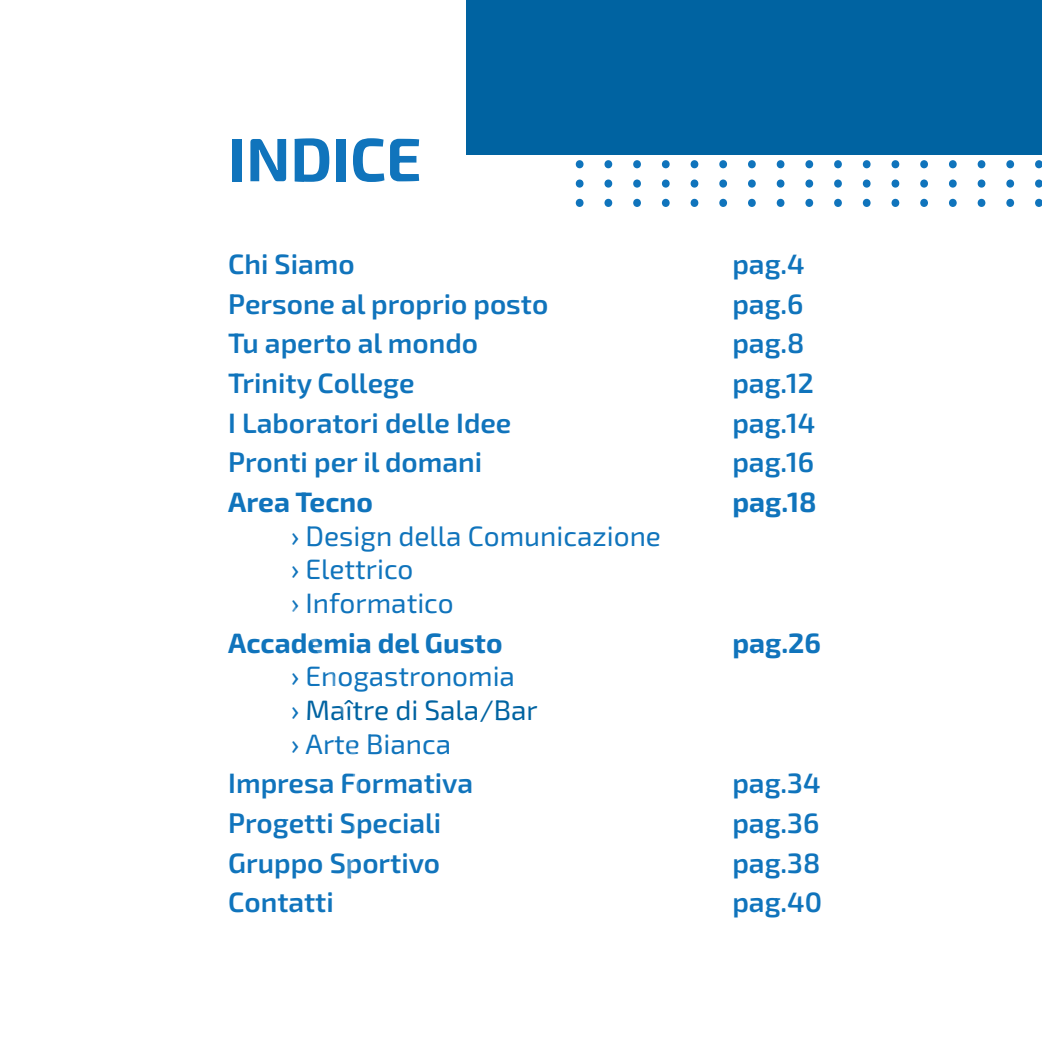
<style>
.page{position:relative;width:1042px;height:1042px;background:#fff}
.page>*{position:absolute;margin:0;border:0;box-sizing:border-box;transform-origin:0 0}
.t1{font:700 61.25px "Exo 2";color:#1074bc}
.t2{font:600 28px "Exo 2";color:#1074bc}
.t3{font:28px/33.6px "Exo 2";color:#1074bc}
.t4{font:700 28px "Exo 2";color:#1074bc}
.s1{font-weight:500}
.s2{color:#0063a1}
</style>
<div class="page">
<div style="left:576px;top:160px;width:7px;height:8px;background:#1074bc;border-radius:50%"></div>
<div style="left:604px;top:160px;width:8px;height:8px;background:#1074bc;border-radius:50%"></div>
<div style="left:633px;top:160px;width:8px;height:8px;background:#1074bc;border-radius:50%"></div>
<div style="left:662px;top:160px;width:7px;height:8px;background:#1074bc;border-radius:50%"></div>
<div style="left:690px;top:160px;width:8px;height:8px;background:#1074bc;border-radius:50%"></div>
<div style="left:719px;top:160px;width:8px;height:8px;background:#1074bc;border-radius:50%"></div>
<div style="left:748px;top:160px;width:8px;height:8px;background:#1074bc;border-radius:50%"></div>
<div style="left:777px;top:160px;width:7px;height:8px;background:#1074bc;border-radius:50%"></div>
<div style="left:805px;top:160px;width:8px;height:8px;background:#1074bc;border-radius:50%"></div>
<div style="left:834px;top:160px;width:8px;height:8px;background:#1074bc;border-radius:50%"></div>
<div style="left:863px;top:160px;width:7px;height:8px;background:#1074bc;border-radius:50%"></div>
<div style="left:891px;top:160px;width:8px;height:8px;background:#1074bc;border-radius:50%"></div>
<div style="left:920px;top:160px;width:8px;height:8px;background:#1074bc;border-radius:50%"></div>
<div style="left:949px;top:160px;width:7px;height:8px;background:#1074bc;border-radius:50%"></div>
<div style="left:977px;top:160px;width:8px;height:8px;background:#1074bc;border-radius:50%"></div>
<div style="left:1006px;top:160px;width:8px;height:8px;background:#1074bc;border-radius:50%"></div>
<div style="left:1035px;top:160px;width:7px;height:8px;background:#1074bc;border-radius:50%"></div>
<div style="left:576px;top:179px;width:7px;height:9px;background:#1074bc;border-radius:50%"></div>
<div style="left:604px;top:179px;width:8px;height:9px;background:#1074bc;border-radius:50%"></div>
<div style="left:633px;top:179px;width:8px;height:9px;background:#1074bc;border-radius:50%"></div>
<div style="left:662px;top:179px;width:7px;height:9px;background:#1074bc;border-radius:50%"></div>
<div style="left:690px;top:179px;width:8px;height:9px;background:#1074bc;border-radius:50%"></div>
<div style="left:719px;top:179px;width:8px;height:9px;background:#1074bc;border-radius:50%"></div>
<div style="left:748px;top:179px;width:8px;height:9px;background:#1074bc;border-radius:50%"></div>
<div style="left:777px;top:179px;width:7px;height:9px;background:#1074bc;border-radius:50%"></div>
<div style="left:805px;top:179px;width:8px;height:9px;background:#1074bc;border-radius:50%"></div>
<div style="left:834px;top:179px;width:8px;height:9px;background:#1074bc;border-radius:50%"></div>
<div style="left:863px;top:179px;width:7px;height:9px;background:#1074bc;border-radius:50%"></div>
<svg style="left:891px;top:179px;width:8px;height:9px"></svg>
<div style="left:920px;top:179px;width:8px;height:9px;background:#1074bc;border-radius:50%"></div>
<div style="left:949px;top:179px;width:7px;height:9px;background:#1074bc;border-radius:50%"></div>
<svg style="left:977px;top:179px;width:8px;height:9px"></svg>
<div style="left:1006px;top:179px;width:8px;height:9px;background:#1074bc;border-radius:50%"></div>
<div style="left:1035px;top:179px;width:7px;height:9px;background:#1074bc;border-radius:50%"></div>
<div style="left:576px;top:199px;width:7px;height:8px;background:#1074bc;border-radius:50%"></div>
<div style="left:604px;top:199px;width:8px;height:8px;background:#1074bc;border-radius:50%"></div>
<div style="left:633px;top:199px;width:8px;height:8px;background:#1074bc;border-radius:50%"></div>
<div style="left:662px;top:199px;width:7px;height:8px;background:#1074bc;border-radius:50%"></div>
<div style="left:690px;top:199px;width:8px;height:8px;background:#1074bc;border-radius:50%"></div>
<div style="left:719px;top:199px;width:8px;height:8px;background:#1074bc;border-radius:50%"></div>
<div style="left:748px;top:199px;width:8px;height:8px;background:#1074bc;border-radius:50%"></div>
<div style="left:777px;top:199px;width:7px;height:8px;background:#1074bc;border-radius:50%"></div>
<div style="left:805px;top:199px;width:8px;height:8px;background:#1074bc;border-radius:50%"></div>
<div style="left:834px;top:199px;width:8px;height:8px;background:#1074bc;border-radius:50%"></div>
<div style="left:863px;top:199px;width:7px;height:8px;background:#1074bc;border-radius:50%"></div>
<div style="left:891px;top:199px;width:8px;height:8px;background:#1074bc;border-radius:50%"></div>
<div style="left:920px;top:199px;width:8px;height:8px;background:#1074bc;border-radius:50%"></div>
<div style="left:949px;top:199px;width:7px;height:8px;background:#1074bc;border-radius:50%"></div>
<div style="left:977px;top:199px;width:8px;height:8px;background:#1074bc;border-radius:50%"></div>
<div style="left:1006px;top:199px;width:8px;height:8px;background:#1074bc;border-radius:50%"></div>
<div style="left:1035px;top:199px;width:7px;height:8px;background:#1074bc;border-radius:50%"></div>
<div style="left:466px;top:0;width:576px;height:154px;background:#0063a1"></div>
<h1 class="t1" style="left:228px;top:114px;width:195px">INDICE</h1>
<p class="t2" style="left:228px;top:244px;width:128px">Chi Siamo</p>
<p class="t2" style="left:732px;top:244px;width:74px">pag.4</p>
<p class="t2" style="left:228px;top:283px;width:321px">Persone al proprio posto</p>
<p class="t2" style="left:732px;top:283px;width:73px">pag.6</p>
<p class="t2" style="left:228px;top:323px;width:251px">Tu aperto al mondo</p>
<p class="t2" style="left:732px;top:323px;width:74px">pag.8</p>
<p class="t2" style="left:228px;top:363px;width:188px">Trinity College</p>
<p class="t2" style="left:732px;top:363px;width:83px">pag.12</p>
<p class="t2" style="left:228px;top:403px;width:285px">I Laboratori delle Idee</p>
<p class="t2" style="left:732px;top:403px;width:85px">pag.14</p>
<p class="t2" style="left:228px;top:442px;width:255px">Pronti per il domani</p>
<p class="t2" style="left:732px;top:442px;width:83px">pag.16</p>
<p class="t4" style="left:228px;top:481px;width:146px">Area Tecno</p>
<p class="t4" style="left:732px;top:481px;width:86px">pag.18</p>
<p class="t3" style="left:291px;top:518px;width:371px"><span class="s1">›</span> Design della Comunicazione <span class="s1">›</span> Elettrico<br><span class="s1">›</span> Informatico</p>
<p class="t4" style="left:228px;top:622px;width:276px">Accademia del Gusto</p>
<p class="t4" style="left:732px;top:622px;width:90px">pag.26</p>
<p class="t3" style="left:291px;top:659px;width:248px"><span class="s1">›</span> Enogastronomia<br><span class="s1">›</span> <span class="s2">Maître di Sala/Bar </span><span class="s1">›</span> Arte Bianca</p>
<p class="t2" style="left:228px;top:763px;width:246px">Impresa Formativa</p>
<p class="t2" style="left:732px;top:763px;width:90px">pag.34</p>
<p class="t2" style="left:228px;top:803px;width:215px">Progetti Speciali</p>
<p class="t2" style="left:732px;top:803px;width:88px">pag.36</p>
<p class="t2" style="left:228px;top:842px;width:213px">Gruppo Sportivo</p>
<p class="t2" style="left:732px;top:842px;width:89px">pag.38</p>
<p class="t2" style="left:228px;top:882px;width:107px">Contatti</p>
<p class="t2" style="left:732px;top:882px;width:91px">pag.40</p>
</div>
